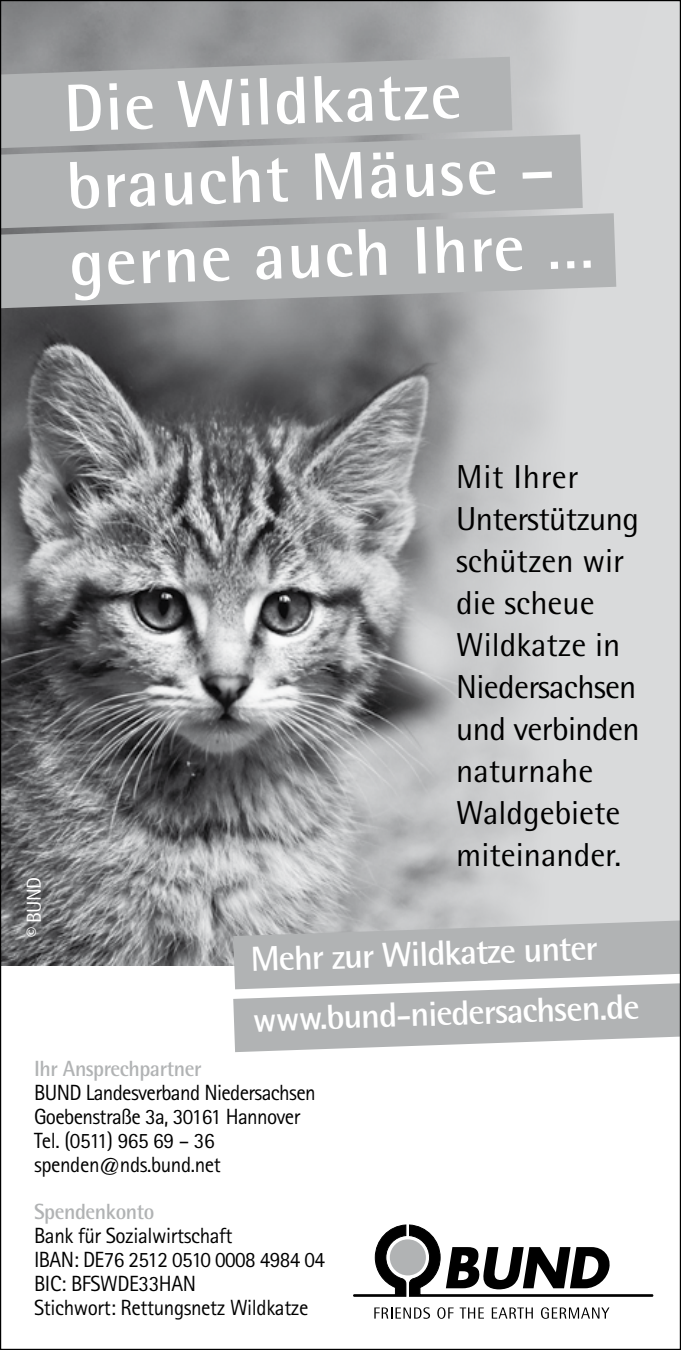
<style>
.page{position:relative;width:681px;height:1350px;background:#fff}
.page>*{position:absolute;margin:0;border:0;box-sizing:border-box;transform-origin:0 0}
.t1{font:700 67.2px/77.2px "Agfa Rotis Semisans";color:#fff}
.t2{font:700 34.8px/60px "Agfa Rotis Semisans";color:#fff}
.t3{font:33.2px/42px "Agfa Rotis Semisans";color:#000}
.t4{font:22px/24px "Agfa Rotis Sans Serif";letter-spacing:-.02em;color:#000;scale:.96 1}
.t5{font:700 22px "Agfa Rotis Semisans";letter-spacing:-.02em;color:#b1b3b4;scale:.96 1}
.t6{font:20px "Agfa Rotis Semisans";color:#fff}
</style>
<div class="page">
<img style="left:2px;top:2px;width:676px;height:963px">
<svg style="left:233px;top:920px;width:445px;height:132px;background:#bcbdbe"></svg>
<svg style="left:353px;top:1224px;width:300px;height:72px"></svg>
<svg style="left:374px;top:1307px;width:56px;height:11px"></svg>
<svg style="left:437px;top:1307px;width:8px;height:11px"></svg>
<svg style="left:438px;top:1307px;width:6px;height:10px"></svg>
<svg style="left:448px;top:1307px;width:5px;height:11px"></svg>
<svg style="left:459px;top:1307px;width:24px;height:11px"></svg>
<svg style="left:491px;top:1307px;width:41px;height:11px"></svg>
<svg style="left:541px;top:1307px;width:68px;height:11px"></svg>
<svg style="left:2px;top:57px;width:510px;height:77px;background:#aeafb1"></svg>
<svg style="left:2px;top:134px;width:580px;height:79px;background:#afb1b2"></svg>
<svg style="left:2px;top:213px;width:614px;height:95px;background:#aeb0b1"></svg>
<h1 class="t1" style="left:62px;top:69px;width:527px;rotate:-2deg">Die Wildkatze braucht Mäuse – gerne auch Ihre …</h1>
<p class="t6" style="left:22px;top:937px;width:62px;rotate:-90deg">© BUND</p>
<h3 class="t3" style="left:456px;top:455px;width:185px">Mit Ihrer<br>Unterstützung schützen wir die scheue<br>Wildkatze in<br>Niedersachsen und verbinden naturnahe<br>Waldgebiete miteinander.</h3>
<h2 class="t2" style="left:249px;top:929px;width:388px;rotate:-2deg">Mehr zur Wildkatze unter www.bund-niedersachsen.de</h2>
<p class="t5" style="left:34px;top:1054px;width:176px">Ihr Ansprechpartner</p>
<p class="t4" style="left:34px;top:1080px;width:295px">BUND Landesverband Niedersachsen<br>Goebenstraße 3a, 30161 Hannover<br>Tel. (0511) 965 69 – 36 spenden@nds.bund.net</p>
<p class="t5" style="left:34px;top:1198px;width:127px">Spendenkonto</p>
<p class="t4" style="left:34px;top:1223px;width:304px">Bank für Sozialwirtschaft<br>IBAN: DE76 2512 0510 0008 4984 04<br>BIC: BFSWDE33HAN<br>Stichwort: Rettungsnetz Wildkatze</p>
</div>
